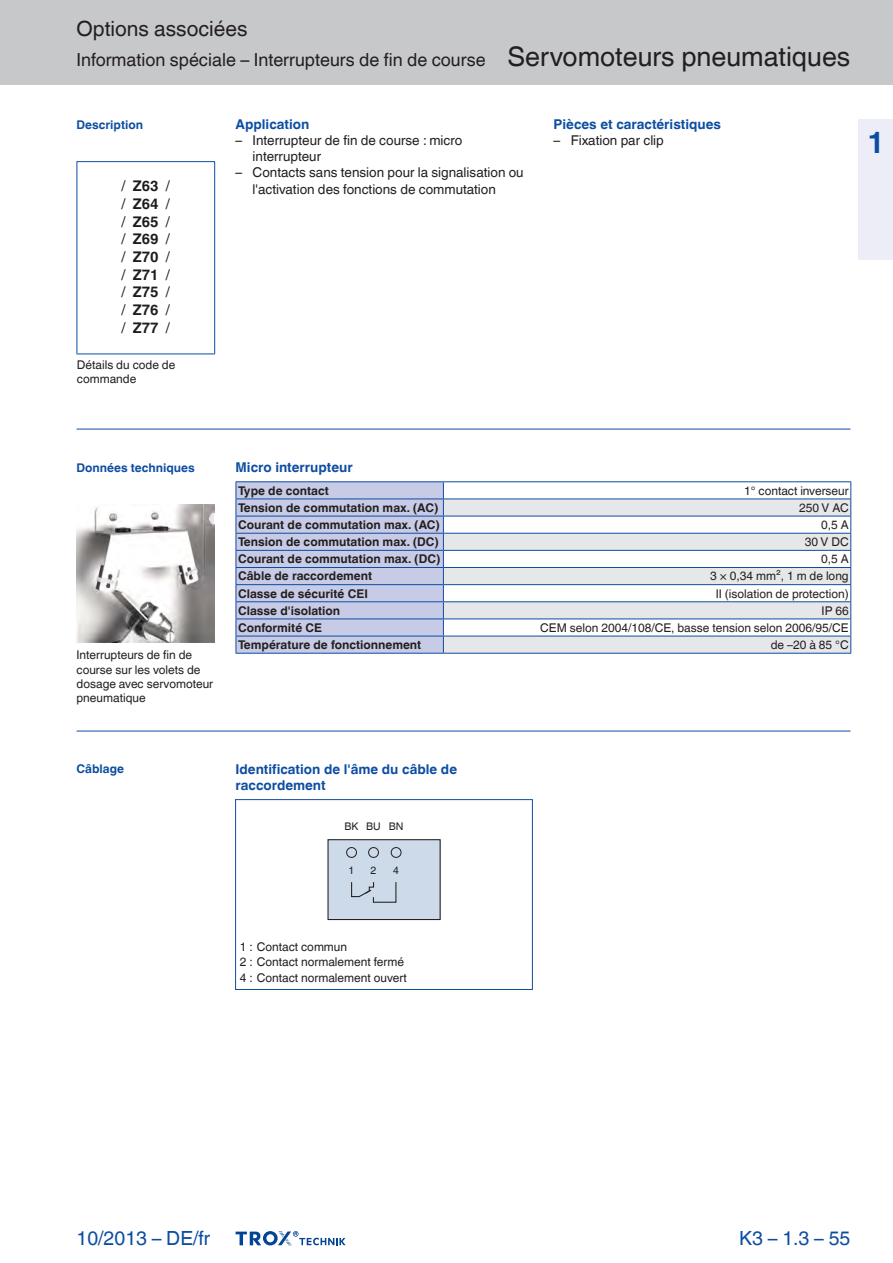
<style>
.page{position:relative;width:893px;height:1263px;background:#fff}
.page>*{position:absolute;margin:0;border:0;box-sizing:border-box;transform-origin:0 0}
.t1{font:700 30px "TROX Helvetica";color:#0d4da1}
.t2{font:21px "TROX Helvetica";color:#231f20}
.t3{font:19.5px "TROX Helvetica";color:#0d4da1}
.t4{font:18px "TROX Helvetica";color:#231f20}
.t5{font:700 14.7px/17.7px "TROX Helvetica";color:#1d1d1b;text-align:justify}
.t6{font:13.5px/16.2px "TROX Helvetica";color:#231f20}
.t7{font:700 13.5px/16.2px "TROX Helvetica";color:#0d4da1}
.t8{font:12px/14.4px "TROX Helvetica";color:#231f20}
.t9{font:700 12px "TROX Helvetica";color:#231f20}
.t10{font:700 12px "TROX Helvetica";color:#0d4da1}
.t11{font:10.5px "TROX Helvetica";color:#231f20}
.s1{font-size:27px}
.s2{font-weight:400}
</style>
<div class="page">
<div style="left:0;top:0;width:893px;height:85px;background:#c7c8ca"></div>
<div style="left:859px;top:119px;width:34px;height:140px;background:#ecedf6"></div>
<hr style="left:77px;top:161px;width:138px;height:1px;background:#0d4da1">
<hr style="left:77px;top:162px;width:1px;height:192px;background:#0d4da1">
<hr style="left:214px;top:162px;width:1px;height:192px;background:#0d4da1">
<hr style="left:77px;top:354px;width:138px;height:1px;background:#0d4da1">
<hr style="left:77px;top:429px;width:773px;height:1px;background:#0d4da1">
<hr style="left:77px;top:731px;width:773px;height:1px;background:#0d4da1">
<img style="left:77px;top:504px;width:137px;height:138px">
<svg style="left:444px;top:482px;width:406px;height:17px"></svg>
<svg style="left:444px;top:500px;width:406px;height:153px;fill:#e6e7e9"></svg>
<hr style="left:236px;top:481px;width:207px;height:1px;background:#0d4da1">
<hr style="left:443px;top:481px;width:408px;height:1px;background:#0d4da1">
<hr style="left:443px;top:499px;width:408px;height:1px;background:#0d4da1">
<hr style="left:443px;top:516px;width:408px;height:1px;background:#0d4da1">
<hr style="left:443px;top:533px;width:408px;height:1px;background:#0d4da1">
<hr style="left:443px;top:550px;width:408px;height:1px;background:#0d4da1">
<hr style="left:443px;top:567px;width:408px;height:1px;background:#0d4da1">
<hr style="left:443px;top:584px;width:408px;height:1px;background:#0d4da1">
<hr style="left:443px;top:601px;width:408px;height:1px;background:#0d4da1">
<hr style="left:443px;top:618px;width:408px;height:1px;background:#0d4da1">
<svg style="left:236px;top:482px;width:208px;height:171px;background:#b9c1e1"></svg>
<hr style="left:236px;top:653px;width:207px;height:1px;background:#0d4da1">
<hr style="left:443px;top:636px;width:408px;height:1px;background:#0d4da1">
<hr style="left:443px;top:653px;width:408px;height:1px;background:#0d4da1">
<svg style="left:850px;top:482px;width:1px;height:171px"></svg>
<div style="left:328px;top:840px;width:112px;height:79px;background:#cddaea"></div>
<div style="left:327px;top:839px;width:114px;height:81px;border:1px solid #231f20"></div>
<svg style="left:351px;top:882px;width:46px;height:21px"></svg>
<div style="left:346px;top:847px;width:11px;height:11px;border:1px solid #231f20;border-radius:50%"></div>
<div style="left:368px;top:847px;width:11px;height:11px;border:1px solid #231f20;border-radius:50%"></div>
<div style="left:391px;top:847px;width:10px;height:11px;border:1px solid #231f20;border-radius:50%"></div>
<hr style="left:235px;top:799px;width:1px;height:191px;background:#0d4da1">
<hr style="left:532px;top:799px;width:1px;height:191px;background:#0d4da1">
<hr style="left:235px;top:799px;width:297px;height:1px;background:#0d4da1">
<hr style="left:235px;top:989px;width:297px;height:1px;background:#0d4da1">
<svg style="left:236px;top:1231px;width:110px;height:15px"></svg>
<h2 class="t2" style="left:77px;top:17px;width:173px">Options associées</h2>
<h3 class="t4" style="left:77px;top:49px;width:775px">Information spéciale – Interrupteurs de fin de course <span class="s1">Servomoteurs pneumatiques</span></h3>
<p class="t10" style="left:77px;top:117px;width:68px">Description</p>
<p class="t5" style="left:122px;top:178px;width:50px"><span class="s2">/</span> Z63 <span class="s2">/ /</span> Z64 <span class="s2">/ /</span> Z65 <span class="s2">/ /</span> Z69 <span class="s2">/ /</span> Z70 <span class="s2">/ /</span> Z71 <span class="s2">/ /</span> Z75 <span class="s2">/ /</span> Z76 <span class="s2">/ /</span> Z77 <span class="s2">/</span></p>
<p class="t8" style="left:77px;top:358px;width:100px">Détails du code de commande</p>
<p class="t7" style="left:236px;top:116px;width:75px">Application</p>
<p class="t6" style="left:253px;top:132px;width:211px;text-indent:-17px">– Interrupteur de fin de course : micro interrupteur</p>
<p class="t6" style="left:253px;top:165px;width:273px;text-indent:-17px">– Contacts sans tension pour la signalisation ou l'activation des fonctions de commutation</p>
<p class="t7" style="left:554px;top:116px;width:169px">Pièces et caractéristiques</p>
<p class="t6" style="left:554px;top:132px;width:112px">– Fixation par clip</p>
<h1 class="t1" style="left:867px;top:125px;width:19px">1</h1>
<p class="t10" style="left:77px;top:460px;width:120px">Données techniques</p>
<p class="t8" style="left:77px;top:648px;width:138px">Interrupteurs de fin de course sur les volets de dosage avec servomoteur pneumatique</p>
<p class="t7" style="left:236px;top:459px;width:119px">Micro interrupteur</p>
<p class="t9" style="left:238px;top:483px;width:92px">Type de contact</p>
<p class="t8" style="left:744px;top:483px;width:106px">1° contact inverseur</p>
<p class="t9" style="left:238px;top:501px;width:202px">Tension de commutation max. (AC)</p>
<p class="t8" style="left:799px;top:500px;width:51px">250 V AC</p>
<p class="t9" style="left:238px;top:518px;width:203px">Courant de commutation max. (AC)</p>
<p class="t8" style="left:821px;top:518px;width:29px">0,5 A</p>
<p class="t9" style="left:238px;top:535px;width:203px">Tension de commutation max. (DC)</p>
<p class="t8" style="left:805px;top:535px;width:45px">30V DC</p>
<p class="t9" style="left:238px;top:552px;width:204px">Courant de commutation max. (DC)</p>
<p class="t8" style="left:821px;top:552px;width:29px">0,5 A</p>
<p class="t9" style="left:238px;top:569px;width:136px">Câble de raccordement</p>
<p class="t8" style="left:710px;top:569px;width:140px">3 × 0,34 mm², 1 m de long</p>
<p class="t9" style="left:238px;top:586px;width:131px">Classe de sécurité CEI</p>
<p class="t8" style="left:716px;top:586px;width:135px">II (isolation de protection)</p>
<p class="t9" style="left:238px;top:603px;width:104px">Classe d'isolation</p>
<p class="t8" style="left:822px;top:603px;width:29px">IP 66</p>
<p class="t9" style="left:238px;top:621px;width:85px">Conformité CE</p>
<p class="t8" style="left:540px;top:620px;width:310px">CEM selon 2004/108/CE, basse tension selon 2006/95/CE</p>
<p class="t9" style="left:238px;top:638px;width:185px">Température de fonctionnement</p>
<p class="t8" style="left:771px;top:638px;width:79px">de –20 à 85 °C</p>
<p class="t10" style="left:77px;top:762px;width:49px">Câblage</p>
<p class="t7" style="left:236px;top:761px;width:223px">Identification de l'âme du câble de raccordement</p>
<p class="t11" style="left:344px;top:820px;width:60px">BK BU BN</p>
<p class="t11" style="left:349px;top:864px;width:7px">1</p>
<p class="t11" style="left:371px;top:864px;width:7px">2</p>
<p class="t11" style="left:393px;top:864px;width:7px">4</p>
<p class="t8" style="left:240px;top:939px;width:168px;line-height:15.8px">1 : Contact commun<br>2 : Contact normalement fermé<br>4 : Contact normalement ouvert</p>
<h3 class="t3" style="left:77px;top:1227px;width:135px">10/2013 – DE/fr</h3>
<h3 class="t3" style="left:739px;top:1227px;width:113px">K3 – 1.3 – 55</h3>
</div>
